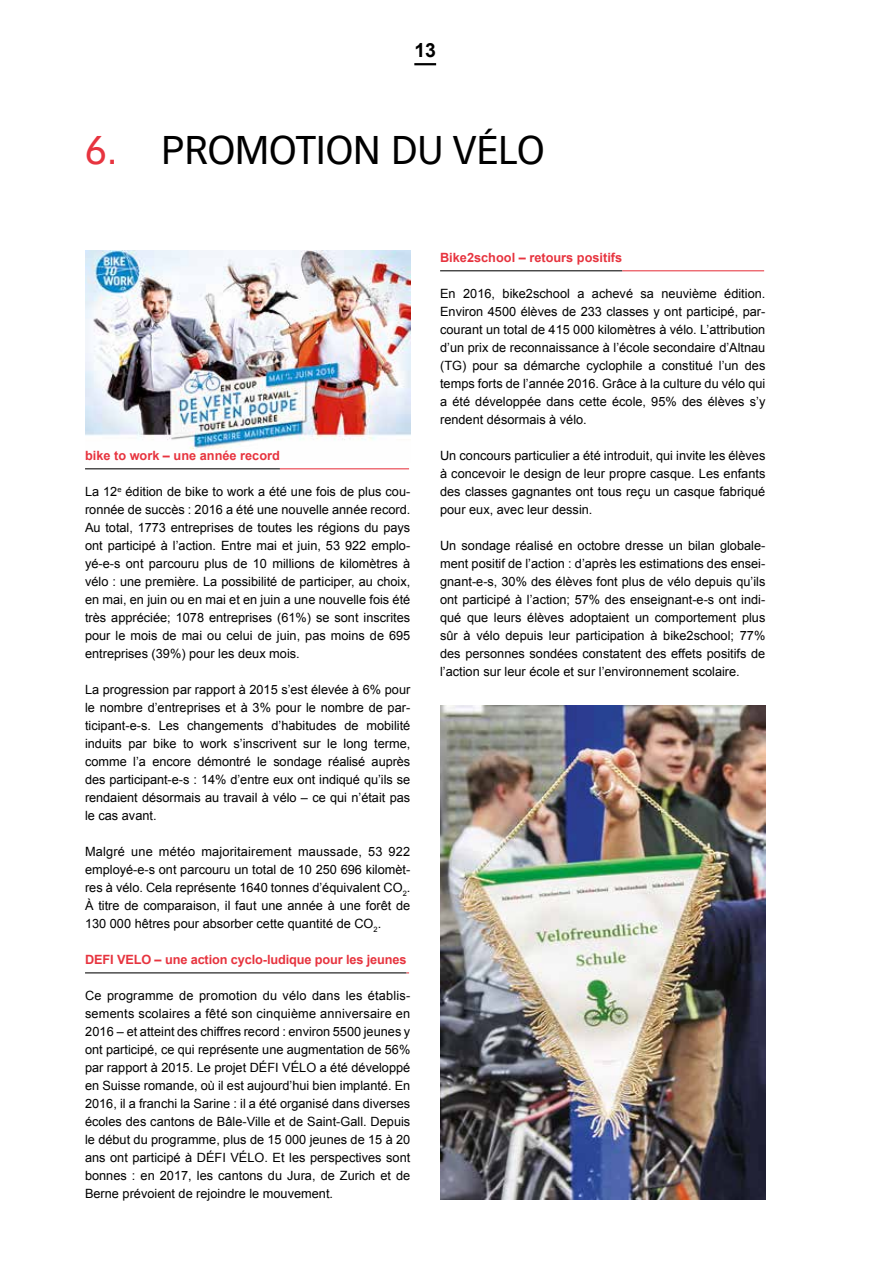
<style>
.page{position:relative;width:893px;height:1263px;background:#fff}
.page>*{position:absolute;margin:0;border:0;box-sizing:border-box;transform-origin:0 0}
.t1{font:39px "Vectora LH";color:#000}
.t2{font:700 19.5px "Arial";color:#000}
.t3{font:12.75px/18px "Arial";color:#000;text-align:justify}
.t4{font:700 12.75px "Arial";color:#e7343f}
.s1{color:#e7343f}
</style>
<div class="page">
<img style="left:85px;top:251px;width:325px;height:206px">
<hr style="left:414px;top:63px;width:22px;height:2px;background:#000">
<hr style="left:440px;top:270px;width:182px;height:1px;background:#000">
<hr style="left:622px;top:270px;width:142px;height:1px;background:#e7343f">
<img style="left:440px;top:706px;width:325px;height:493px">
<hr style="left:85px;top:468px;width:195px;height:1px;background:#000">
<hr style="left:280px;top:468px;width:129px;height:1px;background:#e7343f">
<hr style="left:85px;top:972px;width:321px;height:1px;background:#000">
<h2 class="t2" style="left:414px;top:37px;width:23px">13</h2>
<h1 class="t1" style="left:85px;top:128px;width:461px"><span class="s1">6.</span> PROMOTION DU VÉLO</h1>
<p class="t4" style="left:85px;top:447px;width:196px">bike to work – une année record</p>
<p class="t3" style="left:85px;top:482px;width:327px">La 12<sup>e</sup> édition de bike to work a été une fois de plus cou&shy;ronnée de succès : 2016 a été une nouvelle année record.<br>Au total, 1773 entreprises de toutes les régions du pays ont participé à l’action. Entre mai et juin, 53 922 emplo&shy;yé-e-s ont parcouru plus de 10 millions de kilomètres à vélo : une première. La possibilité de participer, au choix, en mai, en juin ou en mai et en juin a une nouvelle fois été très appréciée; 1078 entreprises (61%) se sont inscrites pour le mois de mai ou celui de juin, pas moins de 695 entreprises (39%) pour les deux mois.</p>
<p class="t3" style="left:85px;top:680px;width:327px">La progression par rapport à 2015 s’est élevée à 6% pour le nombre d’entreprises et à 3% pour le nombre de par&shy;ticipant-e-s. Les changements d’habitudes de mobilité induits par bike to work s’inscrivent sur le long terme, comme l’a encore démontré le sondage réalisé auprès des participant-e-s : 14% d’entre eux ont indiqué qu’ils se rendaient désormais au travail à vélo – ce qui n’était pas le cas avant.</p>
<p class="t3" style="left:85px;top:842px;width:327px">Malgré une météo majoritairement maussade, 53 922 employé-e-s ont parcouru un total de 10 250 696 kilomèt&shy;res à vélo. Cela représente 1640 tonnes d’équivalent CO<sub>2</sub>.<br>À titre de comparaison, il faut une année à une forêt de 130 000 hêtres pour absorber cette quantité de CO<sub>2</sub>.</p>
<p class="t4" style="left:85px;top:951px;width:323px">DEFI VELO – une action cyclo-ludique pour les jeunes</p>
<p class="t3" style="left:85px;top:986px;width:327px">Ce programme de promotion du vélo dans les établis&shy;sements scolaires a fêté son cinquième anniversaire en 2016 – et atteint des chiffres record : environ 5500 jeunes y ont participé, ce qui représente une augmentation de 56% par rapport à 2015. Le projet DÉFI VÉLO a été développé en Suisse romande, où il est aujourd’hui bien implanté. En 2016, il a franchi la Sarine : il a été organisé dans diverses écoles des cantons de Bâle-Ville et de Saint-Gall. Depuis le début du programme, plus de 15 000 jeunes de 15 à 20 ans ont participé à DÉFI VÉLO. Et les perspectives sont bonnes : en 2017, les cantons du Jura, de Zurich et de Berne prévoient de rejoindre le mouvement.</p>
<p class="t4" style="left:440px;top:249px;width:184px">Bike2school – retours positifs</p>
<p class="t3" style="left:440px;top:284px;width:327px">En 2016, bike2school a achevé sa neuvième édition.<br>Environ 4500 élèves de 233 classes y ont participé, par&shy;courant un total de 415 000 kilomètres à vélo. L’attribution d’un prix de reconnaissance à l’école secondaire d’Altnau (TG) pour sa démarche cyclophile a constitué l’un des temps forts de l’année 2016. Grâce à la culture du vélo qui a été développée dans cette école, 95% des élèves s’y rendent désormais à vélo.</p>
<p class="t3" style="left:440px;top:446px;width:327px">Un concours particulier a été introduit, qui invite les élèves à concevoir le design de leur propre casque. Les enfants des classes gagnantes ont tous reçu un casque fabriqué pour eux, avec leur dessin.</p>
<p class="t3" style="left:440px;top:536px;width:327px">Un sondage réalisé en octobre dresse un bilan globale&shy;ment positif de l’action : d’après les estimations des ensei&shy;gnant-e-s, 30% des élèves font plus de vélo depuis qu’ils ont participé à l’action; 57% des enseignant-e-s ont indi&shy;qué que leurs élèves adoptaient un comportement plus sûr à vélo depuis leur participation à bike2school; 77% des personnes sondées constatent des effets positifs de l’action sur leur école et sur l’environnement scolaire.</p>
</div>
